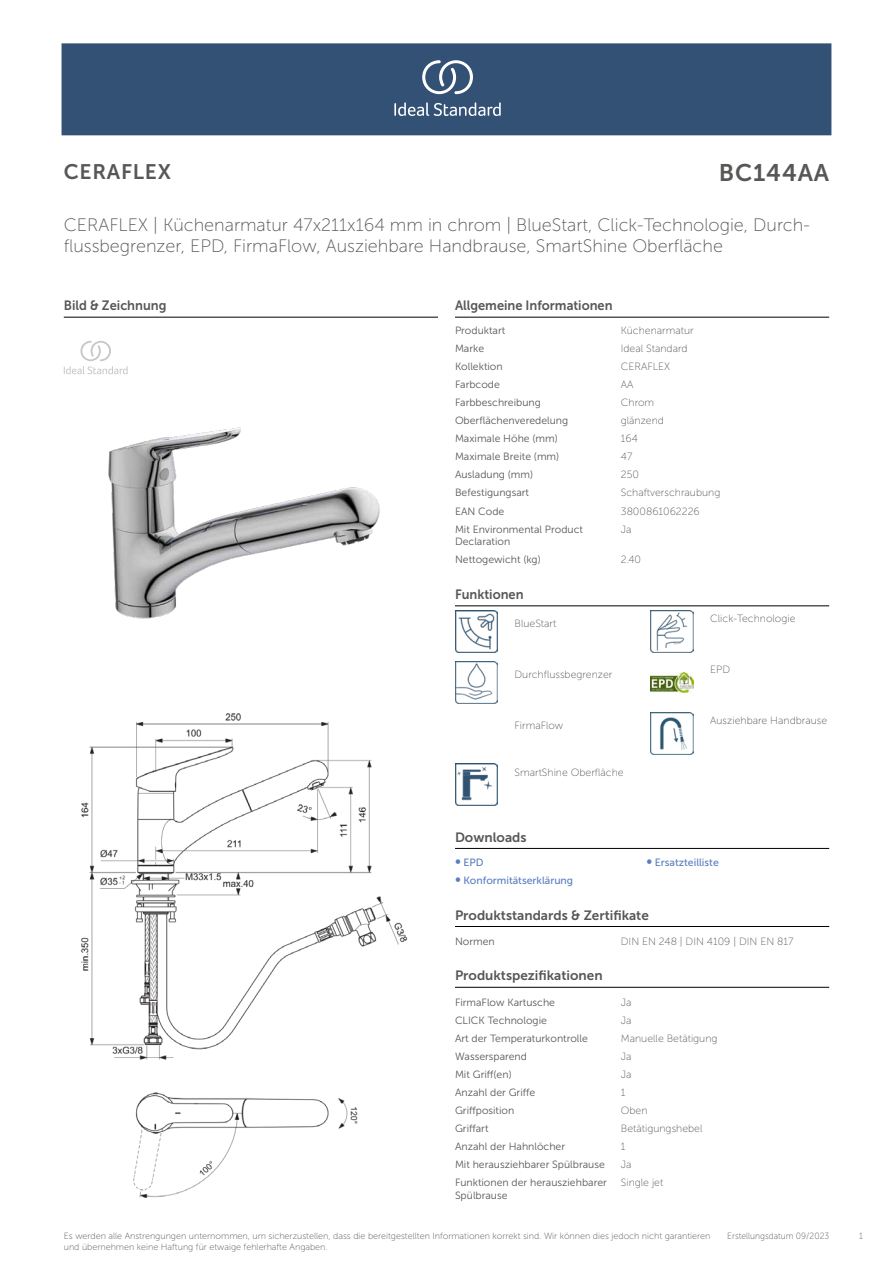
<style>
.page{position:relative;width:893px;height:1263px;background:#fff}
.page>*{position:absolute;margin:0;border:0;box-sizing:border-box;transform-origin:0 0}
.t1{font:24px "Museo Sans 700";letter-spacing:.035em;color:#575756}
.t2{font:21px "Museo Sans 700";letter-spacing:.035em;color:#575756}
.t3{font:18px/21.6px "Museo Sans 100";color:#575756}
.t4{font:13.5px "Museo Sans 700";color:#575756}
.t5{font:13.5px "Museo Sans 700";color:#575756;scale:.95 1}
.t6{font:10.5px/12.6px "Museo Sans 300";color:#575756}
.t7{font:10.5px "Museo Sans 100";color:#575756}
.t8{font:10.5px "Museo Sans 500";color:#5b7ebf}
.t9{font:9px "Museo Sans 100";color:#575756}
.t10{font:9px "Museo Sans 100";color:#575756;scale:.95 1}
.s1{font-size:15px}
</style>
<div class="page">
<div style="left:62px;top:43px;width:769px;height:92px;background:#335075"></div>
<svg style="left:394px;top:102px;width:107px;height:14px"></svg>
<svg style="left:422px;top:60px;width:51px;height:34px"></svg>
<hr style="left:455px;top:317px;width:374px;height:1px;background:#000">
<hr style="left:455px;top:606px;width:374px;height:1px;background:#000">
<img style="left:455px;top:610px;width:42px;height:43px">
<img style="left:651px;top:610px;width:42px;height:43px">
<img style="left:455px;top:661px;width:42px;height:43px">
<img style="left:651px;top:672px;width:42px;height:21px">
<img style="left:651px;top:712px;width:42px;height:43px">
<img style="left:455px;top:763px;width:42px;height:43px">
<hr style="left:455px;top:848px;width:374px;height:1px;background:#000">
<hr style="left:455px;top:926px;width:374px;height:1px;background:#000">
<hr style="left:455px;top:987px;width:374px;height:1px;background:#000">
<hr style="left:64px;top:317px;width:374px;height:1px;background:#000">
<svg style="left:64px;top:341px;width:64px;height:33px"></svg>
<img style="left:81px;top:713px;width:327px;height:484px">
<img style="left:108px;top:427px;width:272px;height:192px">
<h2 class="t2" style="left:64px;top:160px;width:109px">CERAFLEX</h2>
<h1 class="t1" style="left:719px;top:160px;width:112px">BC144AA</h1>
<h3 class="t3" style="left:64px;top:214px;width:747px">CERAFLEX | Küchenarmatur 47x211x164 mm in chrom | BlueStart, Click-Technologie, Durch&shy;flussbegrenzer, EPD, FirmaFlow, Ausziehbare Handbrause, SmartShine Oberfläche</h3>
<p class="t5" style="left:64px;top:298px;width:110px">Bild &amp; Zeichnung</p>
<p class="t5" style="left:455px;top:298px;width:167px">Allgemeine Informationen</p>
<p class="t6" style="left:455px;top:324px;width:52px">Produktart</p>
<p class="t7" style="left:621px;top:325px;width:74px">Küchenarmatur</p>
<p class="t6" style="left:455px;top:342px;width:31px">Marke</p>
<p class="t7" style="left:621px;top:343px;width:68px">Ideal Standard</p>
<p class="t6" style="left:455px;top:360px;width:49px">Kollektion</p>
<p class="t7" style="left:621px;top:361px;width:51px">CERAFLEX</p>
<p class="t6" style="left:455px;top:378px;width:46px">Farbcode</p>
<p class="t7" style="left:621px;top:379px;width:14px">AA</p>
<p class="t6" style="left:455px;top:396px;width:87px">Farbbeschreibung</p>
<p class="t7" style="left:621px;top:397px;width:35px">Chrom</p>
<p class="t6" style="left:455px;top:414px;width:115px">Oberflächenveredelung</p>
<p class="t7" style="left:621px;top:415px;width:45px">glänzend</p>
<p class="t6" style="left:455px;top:432px;width:104px">Maximale Höhe (mm)</p>
<p class="t7" style="left:621px;top:433px;width:19px">164</p>
<p class="t6" style="left:455px;top:450px;width:106px">Maximale Breite (mm)</p>
<p class="t7" style="left:621px;top:451px;width:13px">47</p>
<p class="t6" style="left:455px;top:469px;width:80px">Ausladung (mm)</p>
<p class="t7" style="left:621px;top:469px;width:20px">250</p>
<p class="t6" style="left:455px;top:487px;width:76px">Befestigungsart</p>
<p class="t7" style="left:621px;top:487px;width:101px">Schaftverschraubung</p>
<p class="t6" style="left:455px;top:505px;width:51px">EAN Code</p>
<p class="t7" style="left:621px;top:505px;width:80px">3800861062226</p>
<p class="t6" style="left:455px;top:523px;width:130px">Mit Environmental Product<br>Declaration</p>
<p class="t7" style="left:621px;top:523px;width:12px">Ja</p>
<p class="t6" style="left:455px;top:553px;width:87px">Nettogewicht (kg)</p>
<p class="t7" style="left:621px;top:554px;width:22px">2.40</p>
<p class="t5" style="left:455px;top:587px;width:74px">Funktionen</p>
<p class="t7" style="left:514px;top:617px;width:43px">BlueStart</p>
<p class="t7" style="left:710px;top:613px;width:87px">Click-Technologie</p>
<p class="t7" style="left:514px;top:668px;width:99px">Durchflussbegrenzer</p>
<p class="t7" style="left:514px;top:719px;width:50px">FirmaFlow</p>
<p class="t7" style="left:514px;top:766px;width:111px">SmartShine Oberfläche</p>
<p class="t4" style="left:455px;top:829px;width:73px">Downloads</p>
<p class="t8" style="left:455px;top:856px;width:30px"><span class="s1">•</span> EPD</p>
<p class="t8" style="left:455px;top:874px;width:120px"><span class="s1">•</span> Konformitätserklärung</p>
<p class="t7" style="left:710px;top:664px;width:21px">EPD</p>
<p class="t7" style="left:710px;top:715px;width:119px">Ausziehbare Handbrause</p>
<p class="t8" style="left:646px;top:856px;width:74px"><span class="s1">•</span> Ersatzteilliste</p>
<p class="t4" style="left:455px;top:907px;width:195px">Produktstandards &amp; Zertifikate</p>
<p class="t6" style="left:455px;top:935px;width:41px">Normen</p>
<p class="t7" style="left:621px;top:935px;width:174px">DIN EN 248 | DIN 4109 | DIN EN 817</p>
<p class="t4" style="left:455px;top:968px;width:149px">Produktspezifikationen</p>
<p class="t6" style="left:455px;top:996px;width:102px">FirmaFlow Kartusche</p>
<p class="t7" style="left:621px;top:996px;width:12px">Ja</p>
<p class="t6" style="left:455px;top:1014px;width:93px">CLICK Technologie</p>
<p class="t7" style="left:621px;top:1014px;width:12px">Ja</p>
<p class="t6" style="left:455px;top:1032px;width:134px">Art der Temperaturkontrolle</p>
<p class="t7" style="left:621px;top:1032px;width:98px">Manuelle Betätigung</p>
<p class="t6" style="left:455px;top:1050px;width:74px">Wassersparend</p>
<p class="t7" style="left:621px;top:1050px;width:12px">Ja</p>
<p class="t6" style="left:455px;top:1068px;width:58px">Mit Griff(en)</p>
<p class="t7" style="left:621px;top:1069px;width:12px">Ja</p>
<p class="t6" style="left:455px;top:1086px;width:82px">Anzahl der Griffe</p>
<p class="t7" style="left:621px;top:1087px;width:6px">1</p>
<p class="t6" style="left:455px;top:1104px;width:61px">Griffposition</p>
<p class="t7" style="left:621px;top:1105px;width:28px">Oben</p>
<p class="t6" style="left:455px;top:1122px;width:35px">Griffart</p>
<p class="t7" style="left:621px;top:1123px;width:83px">Betätigungshebel</p>
<p class="t6" style="left:455px;top:1140px;width:112px">Anzahl der Hahnlöcher</p>
<p class="t7" style="left:621px;top:1141px;width:6px">1</p>
<p class="t6" style="left:455px;top:1158px;width:151px">Mit herausziehbarer Spülbrause</p>
<p class="t7" style="left:621px;top:1159px;width:12px">Ja</p>
<p class="t6" style="left:455px;top:1176px;width:153px">Funktionen der herausziehbarer<br>Spülbrause</p>
<p class="t7" style="left:621px;top:1177px;width:44px">Single jet</p>
<p class="t10" style="left:727px;top:1231px;width:109px">Erstellungsdatum 09/2023</p>
<p class="t9" style="left:64px;top:1231px;width:648px">Es werden alle Anstrengungen unternommen, um sicherzustellen, dass die bereitgestellten Informationen korrekt sind. Wir können dies jedoch nicht garantieren</p>
<p class="t10" style="left:859px;top:1231px;width:5px">1</p>
<p class="t9" style="left:64px;top:1242px;width:265px">und übernehmen keine Haftung für etwaige fehlerhafte Angaben.</p>
</div>
